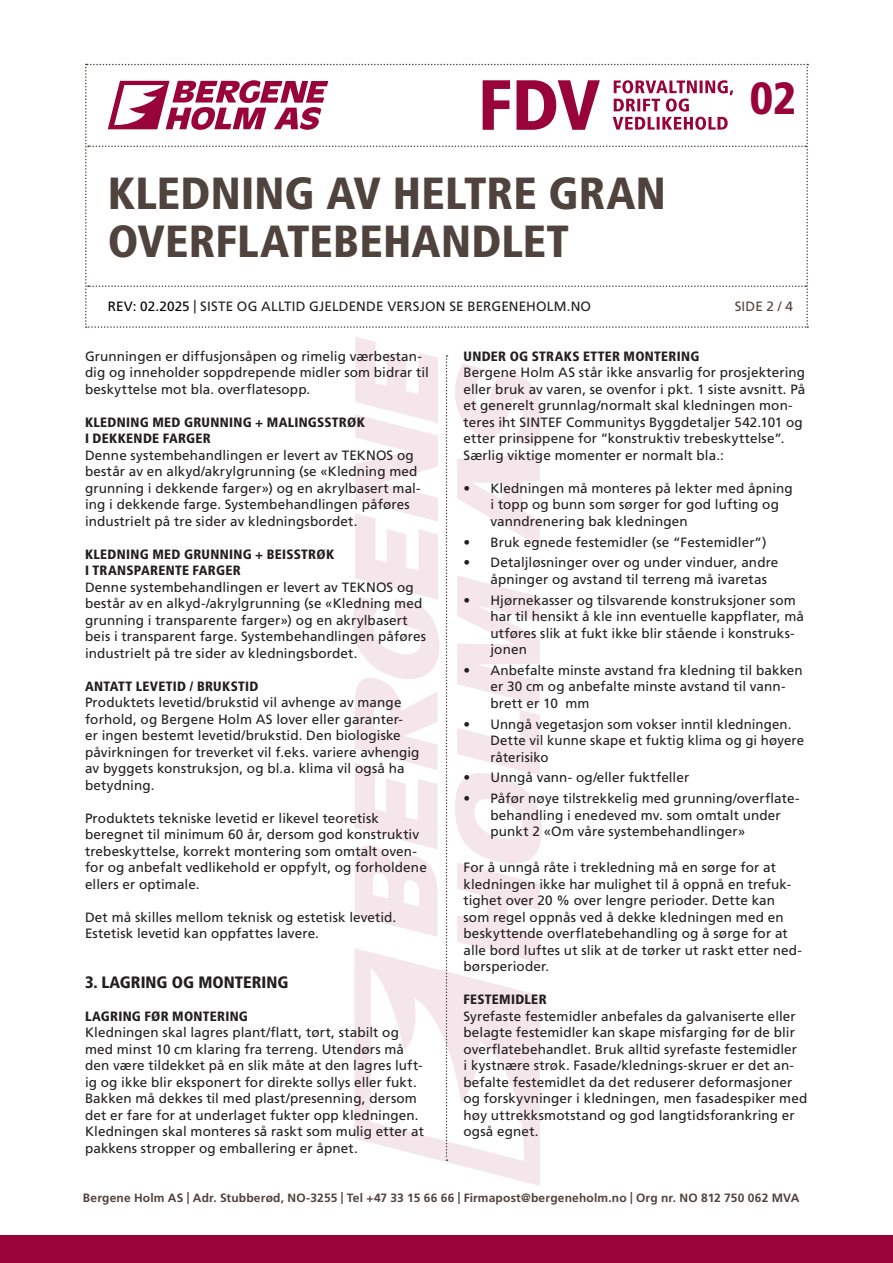
<style>
.page{position:relative;width:893px;height:1263px;background:#fff}
.page>*{position:absolute;margin:0;border:0;box-sizing:border-box;transform-origin:0 0}
.t1{font:900 condensed 45px/48px "Frutiger LT Std";letter-spacing:.005em;color:#50433d}
.t2{font:900 condensed 45px "Frutiger LT Std";color:#990438}
.t3{font:900 condensed 16.5px "Frutiger LT Std";color:#231f20}
.t4{font:13.5px/16.5px "Frutiger LT Std";letter-spacing:.01em;color:#231f20}
.t5{font:900 condensed 13.5px/16.5px "Frutiger LT Std";letter-spacing:.02em;color:#231f20}
.t6{font:13.5px "Frutiger LT Std";color:#50433d}
.t7{font:700 12px "Frutiger LT Std";letter-spacing:.015em;color:#50433d}
.s1{color:#000}
</style>
<div class="page">
<div style="left:0;top:1235px;width:893px;height:28px;background:#990438"></div>
<svg style="left:353px;top:337px;width:189px;height:849px"></svg>
<svg style="left:85px;top:64px;width:723px;height:264px"></svg>
<h1 class="t1" style="left:108px;top:169px;width:560px">KLEDNING AV HELTRE GRAN<br>OVERFLATEBEHANDLET</h1>
<h1 class="t2" style="left:750px;top:71px;width:48px">02</h1>
<p class="t4" style="left:108px;top:298px;width:485px"><span class="s1">REV: 02.2025</span> | SISTE OG ALLTID GJELDENDE VERSJON SE BERGENEHOLM.NO</p>
<p class="t6" style="left:735px;top:299px;width:60px">SIDE 2 / 4</p>
<p class="t4" style="left:85px;top:348px;width:345px">Grunningen er diffusjonsåpen og rimelig værbestan&shy;dig og inneholder soppdrepende midler som bidrar til beskyttelse mot bla. overflatesopp.</p>
<p class="t5" style="left:85px;top:414px;width:281px">KLEDNING MED GRUNNING + MALINGSSTRØK<br>I DEKKENDE FARGER</p>
<p class="t4" style="left:85px;top:447px;width:337px">Denne systembehandlingen er levert av TEKNOS og består av en alkyd/akrylgrunning (se «Kledning med grunning i dekkende farger») og en akrylbasert mal&shy;ing i dekkende farge. Systembehandlingen påføres industrielt på tre sider av kledningsbordet.</p>
<p class="t5" style="left:85px;top:546px;width:251px">KLEDNING MED GRUNNING + BEISSTRØK<br>I TRANSPARENTE FARGER</p>
<p class="t4" style="left:85px;top:579px;width:343px">Denne systembehandlingen er levert av TEKNOS og består av en alkyd-/akrylgrunning (se «Kledning med grunning i transparente farger») og en akrylbasert beis i transparent farge. Systembehandlingen påføres industrielt på tre sider av kledningsbordet.</p>
<p class="t5" style="left:85px;top:678px;width:175px">ANTATT LEVETID / BRUKSTID</p>
<p class="t4" style="left:85px;top:694px;width:336px">Produktets levetid/brukstid vil avhenge av mange forhold, og Bergene Holm AS lover eller garanter-<br>er ingen bestemt levetid/brukstid. Den biologiske påvirkningen for treverket vil f.eks. variere avhengig av byggets konstruksjon, og bl.a. klima vil også ha betydning.</p>
<p class="t4" style="left:85px;top:810px;width:343px">Produktets tekniske levetid er likevel teoretisk beregnet til minimum 60 år, dersom god konstruktiv trebeskyttelse, korrekt montering som omtalt oven&shy;for og anbefalt vedlikehold er oppfylt, og forholdene ellers er optimale.</p>
<p class="t4" style="left:85px;top:909px;width:313px">Det må skilles mellom teknisk og estetisk levetid.<br>Estetisk levetid kan oppfattes lavere.</p>
<p class="t3" style="left:85px;top:972px;width:205px">3. LAGRING OG MONTERING</p>
<p class="t5" style="left:85px;top:1008px;width:164px">LAGRING FØR MONTERING</p>
<p class="t4" style="left:85px;top:1024px;width:340px">Kledningen skal lagres plant/flatt, tørt, stabilt og med minst 10 cm klaring fra terreng. Utendørs må den være tildekket på en slik måte at den lagres luft&shy;ig og ikke blir eksponert for direkte sollys eller fukt.<br>Bakken må dekkes til med plast/presenning, dersom det er fare for at underlaget fukter opp kledningen.<br>Kledningen skal monteres så raskt som mulig etter at pakkens stropper og emballering er åpnet.</p>
<p class="t5" style="left:463px;top:348px;width:237px">UNDER OG STRAKS ETTER MONTERING</p>
<p class="t4" style="left:463px;top:364px;width:343px">Bergene Holm AS står ikke ansvarlig for prosjektering eller bruk av varen, se ovenfor i pkt. 1 siste avsnitt. På et generelt grunnlag/normalt skal kledningen mon&shy;teres iht SINTEF Communitys Byggdetaljer 542.101 og etter prinsippene for ”konstruktiv trebeskyttelse”.<br>Særlig viktige momenter er normalt bla.:</p>
<p class="t4" style="left:490px;top:480px;width:304px;text-indent:-27px">• Kledningen må monteres på lekter med åpning i topp og bunn som sørger for god lufting og vanndrenering bak kledningen</p>
<p class="t4" style="left:463px;top:534px;width:305px">• Bruk egnede festemidler (se “Festemidler”)</p>
<p class="t4" style="left:490px;top:554px;width:289px;text-indent:-27px">• Detaljløsninger over og under vinduer, andre åpninger og avstand til terreng må ivaretas</p>
<p class="t4" style="left:490px;top:592px;width:315px;text-indent:-27px">• Hjørnekasser og tilsvarende konstruksjoner som har til hensikt å kle inn eventuelle kappflater, må utføres slik at fukt ikke blir stående i konstruks&shy;jonen</p>
<p class="t4" style="left:490px;top:662px;width:314px;text-indent:-27px">• Anbefalte minste avstand fra kledning til bakken er 30 cm og anbefalte minste avstand til vann&shy;brett er 10 mm</p>
<p class="t4" style="left:490px;top:716px;width:315px;text-indent:-27px">• Unngå vegetasjon som vokser inntil kledningen.<br>Dette vil kunne skape et fuktig klima og gi høyere råterisiko</p>
<p class="t4" style="left:463px;top:769px;width:227px">• Unngå vann- og/eller fuktfeller</p>
<p class="t4" style="left:490px;top:790px;width:311px;text-indent:-27px">• Påfør nøye tilstrekkelig med grunning/overflate&shy;behandling i enedeved mv. som omtalt under punkt 2 «Om våre systembehandlinger»</p>
<p class="t4" style="left:463px;top:859px;width:340px">For å unngå råte i trekledning må en sørge for at kledningen ikke har mulighet til å oppnå en trefuk&shy;tighet over 20 % over lengre perioder. Dette kan som regel oppnås ved å dekke kledningen med en beskyttende overflatebehandling og å sørge for at alle bord luftes ut slik at de tørker ut raskt etter ned&shy;børsperioder.</p>
<p class="t5" style="left:463px;top:991px;width:85px">FESTEMIDLER</p>
<p class="t4" style="left:463px;top:1008px;width:345px">Syrefaste festemidler anbefales da galvaniserte eller belagte festemidler kan skape misfarging før de blir overflatebehandlet. Bruk alltid syrefaste festemidler<br>i kystnære strøk. Fasade/klednings-skruer er det an&shy;befalte festemidlet da det reduserer deformasjoner og forskyvninger i kledningen, men fasadespiker med høy uttrekksmotstand og god langtidsforankring er også egnet.</p>
<p class="t7" style="left:83px;top:1191px;width:718px">Bergene Holm AS | Adr. Stubberød, NO-3255 | Tel +47 33 15 66 66 | Firmapost@bergeneholm.no | Org nr. NO 812 750 062 MVA</p>
</div>
